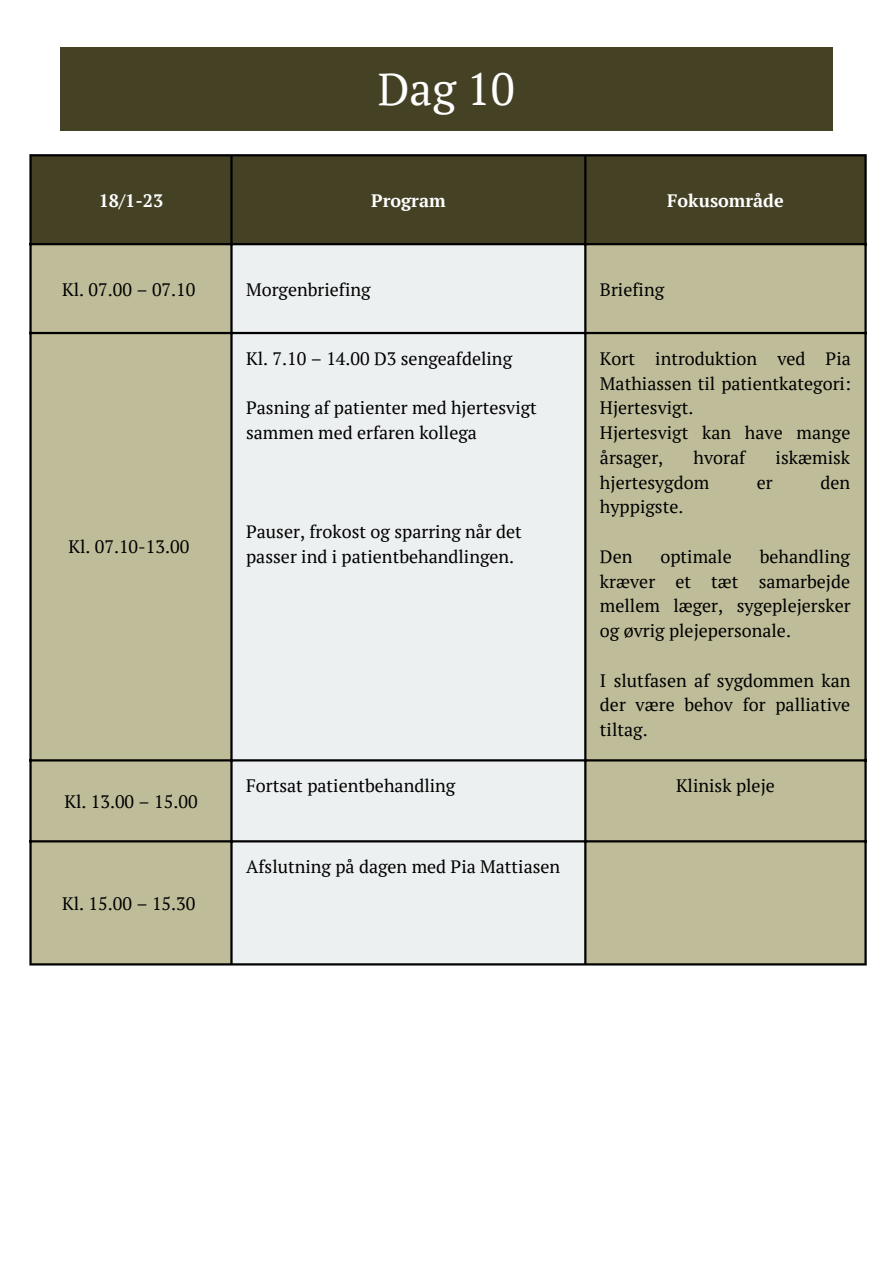
<style>
.page{position:relative;width:893px;height:1264px;background:#fff}
.page>*{position:absolute;margin:0;border:0;box-sizing:border-box;transform-origin:0 0}
.t1{font:45px "PT Serif";color:#fff}
.t2{font:18px/24.8px "PT Serif";color:#000}
.t3{font:700 18px "PT Serif";color:#fff}
</style>
<div class="page">
<div style="left:32px;top:156px;width:832px;height:87px;background:#444125"></div>
<div style="left:32px;top:245px;width:832px;height:718px;background:#bfbd99"></div>
<div style="left:232px;top:245px;width:352px;height:718px;background:#ecf0f0"></div>
<hr style="left:29px;top:156px;width:3px;height:807px;background:#000">
<hr style="left:230px;top:156px;width:2px;height:807px;background:#000">
<hr style="left:584px;top:156px;width:2px;height:807px;background:#000">
<hr style="left:864px;top:156px;width:2px;height:807px;background:#000">
<hr style="left:29px;top:154px;width:837px;height:2px;background:#000">
<hr style="left:29px;top:243px;width:837px;height:2px;background:#000">
<hr style="left:29px;top:332px;width:837px;height:2px;background:#000">
<hr style="left:29px;top:759px;width:837px;height:2px;background:#000">
<hr style="left:29px;top:840px;width:837px;height:2px;background:#000">
<hr style="left:29px;top:963px;width:837px;height:2px;background:#000">
<div style="left:60px;top:47px;width:772px;height:83px;background:#444125"></div>
<h1 class="t1" style="left:378px;top:58px;width:139px">Dag 10</h1>
<p class="t3" style="left:99px;top:188px;width:66px">18/1-23</p>
<p class="t3" style="left:371px;top:188px;width:76px">Program</p>
<p class="t3" style="left:667px;top:188px;width:118px">Fokusområde</p>
<p class="t2" style="left:62px;top:277px;width:135px">Kl. 07.00 – 07.10</p>
<p class="t2" style="left:246px;top:277px;width:126px">Morgenbriefing</p>
<p class="t2" style="left:600px;top:277px;width:66px">Briefing</p>
<p class="t2" style="left:68px;top:534px;width:122px">Kl. 07.10-13.00</p>
<p class="t2" style="left:64px;top:788px;width:135px">Kl. 13.00 – 15.00</p>
<p class="t2" style="left:62px;top:890px;width:135px">Kl. 15.00 – 15.30</p>
<p class="t2" style="left:246px;top:346px;width:267px">Kl. 7.10 – 14.00 D3 sengeafdeling</p>
<p class="t2" style="left:246px;top:395px;width:292px">Pasning af patienter med hjertesvigt sammen med erfaren kollega</p>
<p class="t2" style="left:246px;top:519px;width:277px">Pauser, frokost og sparring når det passer ind i patientbehandlingen.</p>
<p class="t2" style="left:600px;top:346px;width:252px">Kort introduktion ved Pia<br>Mathiassen til patientkategori:<br>Hjertesvigt.<br>Hjertesvigt kan have mange årsager,</p>
<p class="t2" style="left:693px;top:445px;width:53px">hvoraf</p>
<p class="t2" style="left:775px;top:445px;width:76px">iskæmisk</p>
<p class="t2" style="left:600px;top:469px;width:111px">hjertesygdom</p>
<p class="t2" style="left:756px;top:469px;width:17px">er</p>
<p class="t2" style="left:820px;top:469px;width:31px">den</p>
<p class="t2" style="left:600px;top:494px;width:85px">hyppigste.</p>
<p class="t2" style="left:600px;top:543px;width:34px">Den</p>
<p class="t2" style="left:660px;top:543px;width:73px">optimale</p>
<p class="t2" style="left:600px;top:543px;width:252px;text-align:justify;text-indent:160px">behandling kræver et tæt samarbejde mellem læger, sygeplejersker og øvrig plejepersonale.</p>
<p class="t2" style="left:600px;top:667px;width:252px;text-align:justify">I slutfasen af sygdommen kan der være behov for palliative tiltag.</p>
<p class="t2" style="left:246px;top:773px;width:211px">Fortsat patientbehandling</p>
<p class="t2" style="left:676px;top:773px;width:100px">Klinisk pleje</p>
<p class="t2" style="left:246px;top:854px;width:316px">Afslutning på dagen med Pia Mattiasen</p>
</div>
